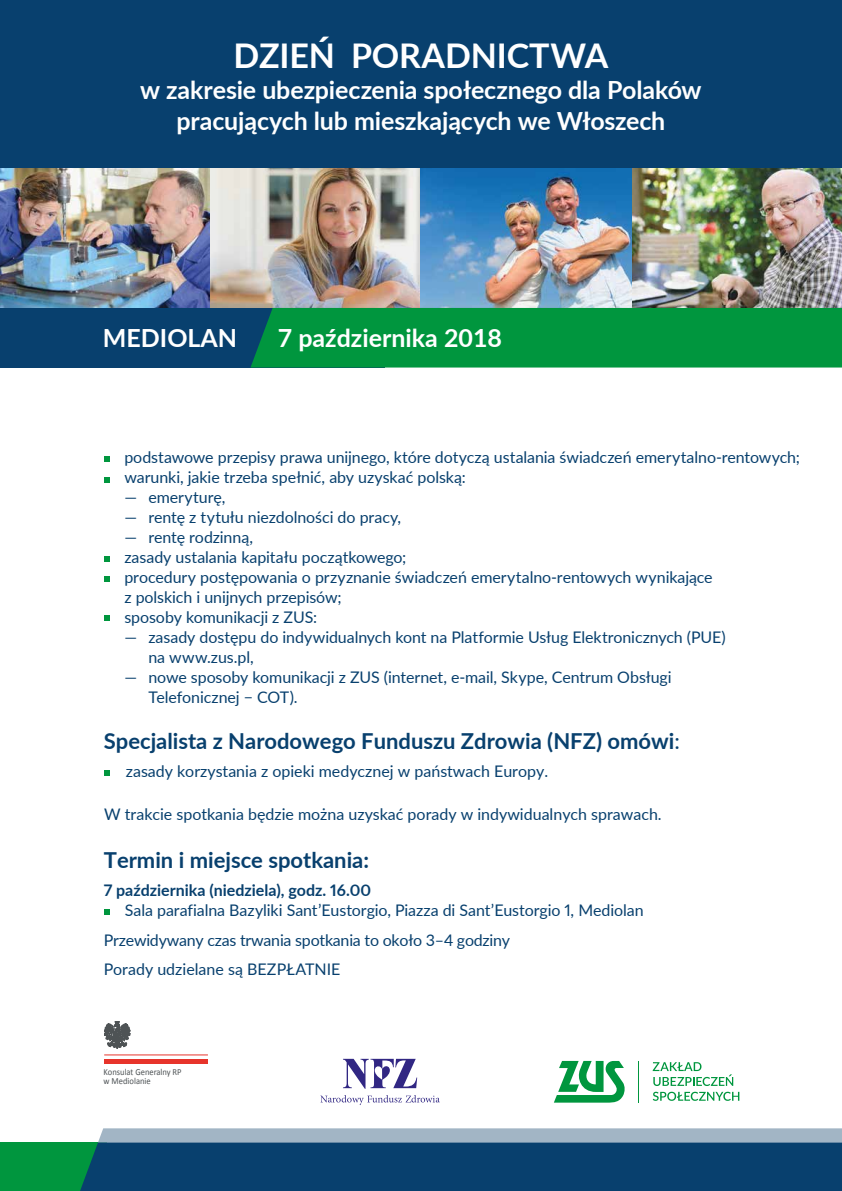
<style>
.page{position:relative;width:842px;height:1191px;background:#fff}
.page>*{position:absolute;margin:0;border:0;box-sizing:border-box;transform-origin:0 0}
.t1{font:700 34px "Lato";letter-spacing:-.005em;color:#fff}
.t2{font:700 25px/31.2px "Lato";letter-spacing:-.005em;color:#fff;text-align:center}
.t3{font:700 22px "Lato";color:#08406e}
.t4{font:16px/20px "Lato";letter-spacing:-.005em;color:#08406e}
.t5{font:700 16px "Lato";color:#08406e}
.t6{font:9.3px/9px "Calibri";color:#4e5355;scale:.92 1}
.s1{font-weight:400}
</style>
<div class="page">
<img style="left:210px;top:168px;width:211px;height:140px">
<img style="left:421px;top:168px;width:211px;height:140px">
<img style="left:0;top:168px;width:210px;height:140px">
<img style="left:632px;top:168px;width:210px;height:140px">
<div style="left:0;top:308px;width:384px;height:59px;background:#08406e"></div>
<div style="left:251px;top:308px;width:591px;height:59px;background:#00963e"></div>
<div style="left:0;top:1142px;width:107px;height:49px;background:#00963e"></div>
<svg style="left:80px;top:1128px;width:762px;height:63px;background:#2c5d82"></svg>
<svg style="left:653px;top:1062px;width:86px;height:38px"></svg>
<svg style="left:554px;top:1061px;width:71px;height:41px"></svg>
<hr style="left:638px;top:1061px;width:1px;height:41px;background:#00963e">
<hr style="left:104px;top:1059px;width:104px;height:4px;background:#e7342b">
<hr style="left:104px;top:1054px;width:104px;height:1px;background:#e7342b">
<svg style="left:104px;top:1021px;width:26px;height:28px"></svg>
<div style="left:0;top:0;width:842px;height:168px;background:#08406e"></div>
<svg style="left:104px;top:456px;width:6px;height:6px"></svg>
<svg style="left:104px;top:477px;width:6px;height:5px"></svg>
<svg style="left:104px;top:556px;width:6px;height:5px"></svg>
<svg style="left:104px;top:576px;width:6px;height:6px"></svg>
<svg style="left:104px;top:615px;width:6px;height:6px"></svg>
<svg style="left:104px;top:770px;width:6px;height:5px"></svg>
<svg style="left:320px;top:1058px;width:120px;height:47px"></svg>
<svg style="left:104px;top:909px;width:6px;height:5px"></svg>
<h1 class="t1" style="left:233px;top:30px;width:376px">DZIEŃ PORADNICTWA</h1>
<h2 class="t2" style="left:140px;top:73px;width:563px">w zakresie ubezpieczenia społecznego dla Polaków pracujących lub mieszkających we Włoszech</h2>
<h2 class="t2" style="left:103px;top:321px;width:136px">MEDIOLAN</h2>
<h2 class="t2" style="left:278px;top:321px;width:226px">7 października 2018</h2>
<p class="t4" style="left:124px;top:446px;width:677px">podstawowe przepisy prawa unijnego, które dotyczą ustalania świadczeń emerytalno-rentowych; warunki, jakie trzeba spełnić, aby uzyskać polską:</p>
<p class="t4" style="left:124px;top:486px;width:103px">— emeryturę,</p>
<p class="t4" style="left:124px;top:506px;width:278px">— rentę z tytułu niezdolności do pracy,</p>
<p class="t4" style="left:124px;top:526px;width:590px">— rentę rodzinną,<br>zasady ustalania kapitału początkowego;<br>procedury postępowania o przyznanie świadczeń emerytalno-rentowych wynikające z polskich i unijnych przepisów;<br>sposoby komunikacji z ZUS:</p>
<p class="t4" style="left:148px;top:626px;width:579px;text-indent:-24px">— zasady dostępu do indywidualnych kont na Platformie Usług Elektronicznych (PUE) na www.zus.pl,</p>
<p class="t4" style="left:148px;top:666px;width:525px;text-indent:-24px">— nowe sposoby komunikacji z ZUS (internet, e-mail, Skype, Centrum Obsługi<br>Telefonicznej − COT).</p>
<h3 class="t3" style="left:104px;top:725px;width:577px">Specjalista z Narodowego Funduszu Zdrowia (NFZ) omówi<span class="s1">:</span></h3>
<p class="t4" style="left:126px;top:761px;width:424px">zasady korzystania z opieki medycznej w państwach Europy.</p>
<p class="t4" style="left:104px;top:804px;width:559px">W trakcie spotkania będzie można uzyskać porady w indywidualnych sprawach.</p>
<h3 class="t3" style="left:104px;top:843px;width:267px">Termin i miejsce spotkania:</h3>
<p class="t5" style="left:104px;top:878px;width:269px">7 października (niedziela), godz. 16.00</p>
<p class="t4" style="left:104px;top:894px;width:541px;line-height:29.6px;text-indent:21px">Sala parafialna Bazyliki Sant’Eustorgio, Piazza di Sant’Eustorgio 1, Mediolan<br>Przewidywany czas trwania spotkania to około 3–4 godziny<br>Porady udzielane są BEZPŁATNIE</p>
<p class="t6" style="left:104px;top:1067px;width:86px">Konsulat Generalny RP w Mediolanie</p>
</div>
